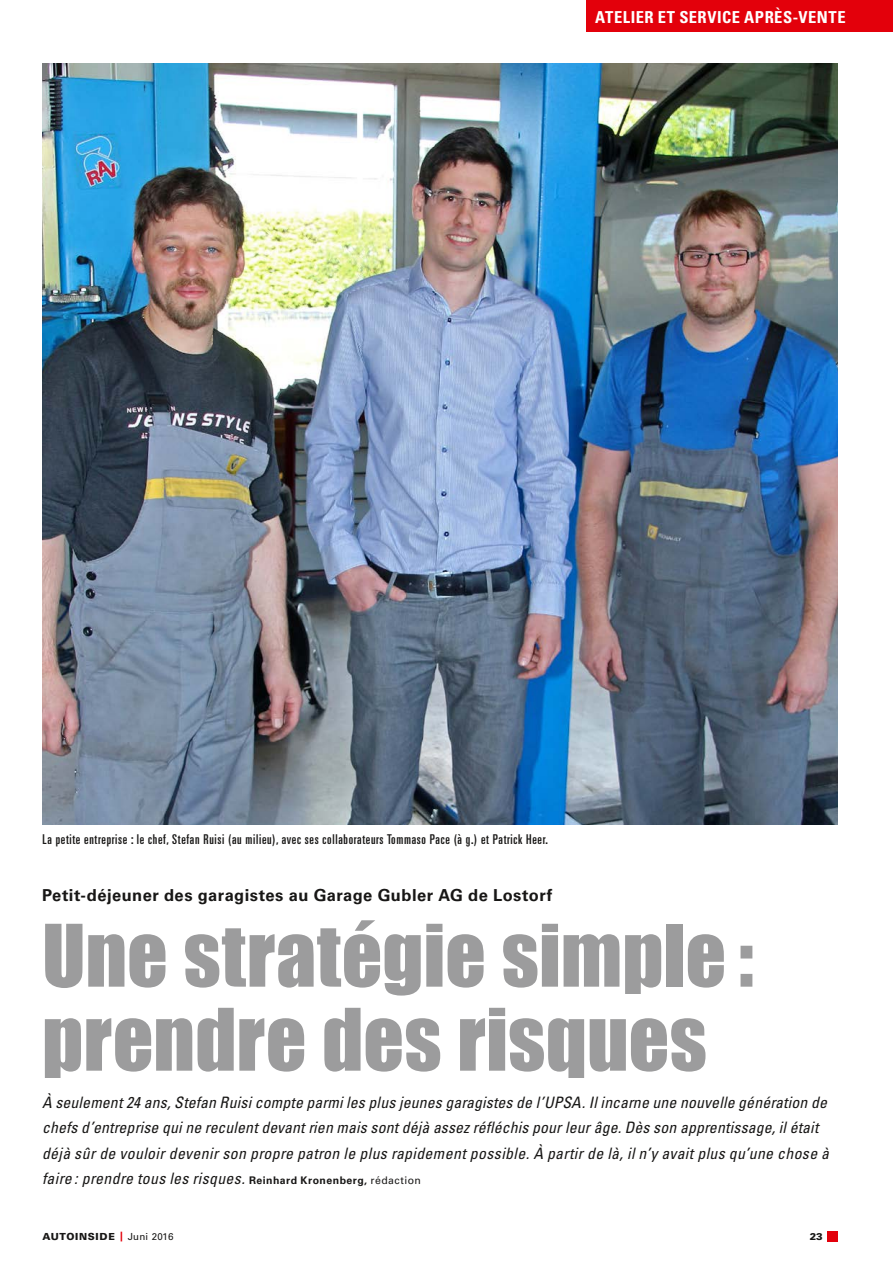
<style>
.page{position:relative;width:893px;height:1263px;background:#fff}
.page>*{position:absolute;margin:0;border:0;box-sizing:border-box;transform-origin:0 0}
.t1{font:79.5px/84px "Impact MT Std";letter-spacing:.005em;color:#9c9c9d}
.t2{font:700 16.5px "Univers LT Std";letter-spacing:.025em;color:#181716}
.t3{font:700 condensed 16.5px "Univers LT Std";letter-spacing:.03em;color:#fff}
.t4{font:italic condensed 15.75px/25.5px "Univers LT Std";letter-spacing:.015em;color:#181716}
.t5{font:ultra-condensed 13.5px "Univers LT Std";letter-spacing:.05em;color:#181716}
.t6{font:900 9.75px "Univers LT Std";letter-spacing:.07em;color:#181716}
.s1{font-weight:700;font-style:normal;font-stretch:normal;font-size:10.5px}
.s2{font-style:normal;font-stretch:normal;font-size:10.5px}
.s3{color:#e3000b}
.s4{font-weight:400}
</style>
<div class="page">
<img style="left:42px;top:64px;width:796px;height:760px">
<div style="left:587px;top:0;width:306px;height:32px;background:#e3000b"></div>
<div style="left:827px;top:1231px;width:11px;height:11px;background:#e3000b"></div>
<p class="t3" style="left:595px;top:7px;width:252px">ATELIER ET SERVICE APRÈS-VENTE</p>
<p class="t5" style="left:43px;top:831px;width:507px">La petite entreprise : le chef, Stefan Ruisi (au milieu), avec ses collaborateurs Tommaso Pace (à g.) et Patrick Heer.</p>
<p class="t2" style="left:42px;top:886px;width:512px">Petit-déjeuner des garagistes au Garage Gubler AG de Lostorf</p>
<h1 class="t1" style="left:42px;top:911px;width:713px">Une stratégie simple : prendre des risques</h1>
<p class="t4" style="left:42px;top:1089px;width:789px">À seulement 24 ans, Stefan Ruisi compte parmi les plus jeunes garagistes de l’UPSA. Il incarne une nouvelle génération de chefs d’entreprise qui ne reculent devant rien mais sont déjà assez réfléchis pour leur âge. Dès son apprentissage, il était déjà sûr de vouloir devenir son propre patron le plus rapidement possible. À partir de là, il n’y avait plus qu’une chose à faire : prendre tous les risques. <span class="s1">Reinhard Kronenberg,</span> <span class="s2">rédaction</span></p>
<p class="t6" style="left:43px;top:1231px;width:133px">AUTOINSIDE <span class="s3">|</span> <span class="s4">Juni 2016</span></p>
<p class="t6" style="left:810px;top:1231px;width:15px">23</p>
</div>
